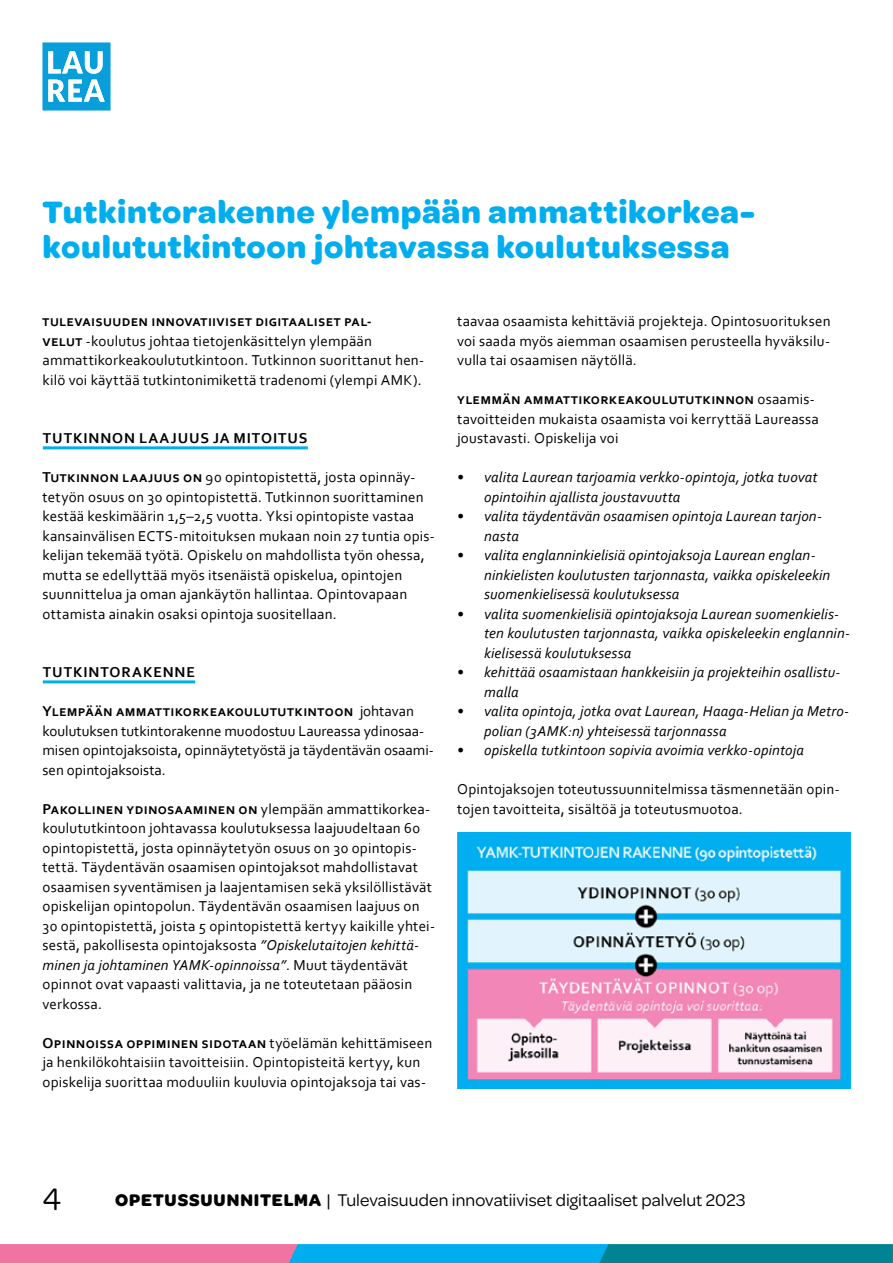
<style>
.page{position:relative;width:893px;height:1263px;background:#fff}
.page>*{position:absolute;margin:0;border:0;box-sizing:border-box;transform-origin:0 0}
.t1{font:700 33px/34.5px "Omnes";letter-spacing:.02em;color:#00aeef}
.t2{font:33px "Omnes";color:#000}
.t3{font:18px "Omnes";letter-spacing:.005em;color:#000}
.t4{font:15px/19.5px "Corbel";letter-spacing:.015em;color:#000}
.t5{font:italic 15px/19.5px "Corbel";letter-spacing:.01em;color:#000}
.t6{font:700 15px "Corbel";letter-spacing:.06em;color:#000}
.s1{font-weight:700}
.s2{font-style:italic}
</style>
<div class="page">
<svg style="left:0;top:1244px;width:893px;height:19px;background:#4f8db8"></svg>
<svg style="left:42px;top:42px;width:69px;height:69px"></svg>
<hr style="left:43px;top:446px;width:265px;height:3px;background:#00aeef">
<hr style="left:43px;top:680px;width:152px;height:3px;background:#00aeef">
<img style="left:457px;top:833px;width:393px;height:256px">
<h1 class="t1" style="left:43px;top:193px;width:712px">Tutkintorakenne ylempään ammattikorkea&shy;koulututkintoon johtavassa koulutuksessa</h1>
<p class="t4" style="left:43px;top:311px;width:383px"><span class="s1">tulevaisuuden innovatiiviset digitaaliset pal-<br>velut</span> -koulutus johtaa tietojenkäsittelyn ylempään ammattikorkeakoulututkintoon. Tutkinnon suorittanut hen&shy;kilö voi käyttää tutkintonimikettä tradenomi (ylempi AMK).</p>
<p class="t6" style="left:43px;top:429px;width:266px">TUTKINNON LAAJUUS JA MITOITUS</p>
<p class="t4" style="left:43px;top:467px;width:394px"><span class="s1">Tutkinnon laajuus on</span> 90 opintopistettä, josta opinnäy&shy;tetyön osuus on 30 opintopistettä. Tutkinnon suorittaminen kestää keskimäärin 1,5–2,5 vuotta. Yksi opintopiste vastaa kansainvälisen ECTS-mitoituksen mukaan noin 27 tuntia opis&shy;kelijan tekemää työtä. Opiskelu on mahdollista työn ohessa, mutta se edellyttää myös itsenäistä opiskelua, opintojen suunnittelua ja oman ajankäytön hallintaa. Opintovapaan ottamista ainakin osaksi opintoja suositellaan.</p>
<p class="t6" style="left:43px;top:663px;width:154px">TUTKINTORAKENNE</p>
<p class="t4" style="left:43px;top:701px;width:393px"><span class="s1">Ylempään ammattikorkeakoulututkintoon</span> johtavan koulutuksen tutkintorakenne muodostuu Laureassa ydinosaa&shy;misen opintojaksoista, opinnäytetyöstä ja täydentävän osaami&shy;sen opintojaksoista.</p>
<p class="t4" style="left:43px;top:799px;width:394px"><span class="s1">Pakollinen ydinosaaminen on</span> ylempään ammattikorkea&shy;koulututkintoon johtavassa koulutuksessa laajuudeltaan 60 opintopistettä, josta opinnäytetyön osuus on 30 opintopis&shy;tettä. Täydentävän osaamisen opintojaksot mahdollistavat osaamisen syventämisen ja laajentamisen sekä yksilöllistävät opiskelijan opintopolun. Täydentävän osaamisen laajuus on 30 opintopistettä, joista 5 opintopistettä kertyy kaikille yhtei&shy;sestä, pakollisesta opintojaksosta <span class="s2">”Opiskelutaitojen kehittä&shy;minen ja johtaminen YAMK-opinnoissa”</span>. Muut täydentävät opinnot ovat vapaasti valittavia, ja ne toteutetaan pääosin verkossa.</p>
<p class="t4" style="left:43px;top:1033px;width:391px"><span class="s1">Opinnoissa oppiminen sidotaan</span> työelämän kehittämiseen ja henkilökohtaisiin tavoitteisiin. Opintopisteitä kertyy, kun opiskelija suorittaa moduuliin kuuluvia opintojaksoja tai vas-</p>
<p class="t4" style="left:457px;top:311px;width:375px;text-align:justify">taavaa osaamista kehittäviä projekteja. Opintosuorituksen voi saada myös aiemman osaamisen perusteella hyväksilu&shy;vulla tai osaamisen näytöllä.</p>
<p class="t4" style="left:457px;top:389px;width:363px"><span class="s1">ylemmän ammattikorkeakoulututkinnon</span> osaamis&shy;tavoitteiden mukaista osaamista voi kerryttää Laureassa joustavasti. Opiskelija voi</p>
<p class="t5" style="left:484px;top:467px;width:335px;text-indent:-27px">• valita Laurean tarjoamia verkko-opintoja, jotka tuovat opintoihin ajallista joustavuutta</p>
<p class="t5" style="left:484px;top:506px;width:339px;text-indent:-27px">• valita täydentävän osaamisen opintoja Laurean tarjon&shy;nasta</p>
<p class="t5" style="left:484px;top:545px;width:348px;text-indent:-27px">• valita englanninkielisiä opintojaksoja Laurean englan&shy;ninkielisten koulutusten tarjonnasta, vaikka opiskeleekin suomenkielisessä koulutuksessa</p>
<p class="t5" style="left:484px;top:604px;width:367px;text-indent:-27px">• valita suomenkielisiä opintojaksoja Laurean suomenkielis&shy;ten koulutusten tarjonnasta, vaikka opiskeleekin englannin&shy;kielisessä koulutuksessa</p>
<p class="t5" style="left:484px;top:662px;width:358px;text-indent:-27px">• kehittää osaamistaan hankkeisiin ja projekteihin osallistu&shy;malla</p>
<p class="t5" style="left:484px;top:701px;width:366px;text-indent:-27px">• valita opintoja, jotka ovat Laurean, Haaga-Helian ja Metro&shy;polian (3AMK:n) yhteisessä tarjonnassa</p>
<p class="t5" style="left:457px;top:740px;width:348px">• opiskella tutkintoon sopivia avoimia verkko-opintoja</p>
<p class="t4" style="left:457px;top:779px;width:384px">Opintojaksojen toteutussuunnitelmissa täsmennetään opin&shy;tojen tavoitteita, sisältöä ja toteutusmuotoa.</p>
<h1 class="t2" style="left:43px;top:1177px;width:20px">4</h1>
<p class="t3" style="left:115px;top:1187px;width:632px"><span class="s1">OPETUSSUUNNITELMA</span> | Tulevaisuuden innovatiiviset digitaaliset palvelut 2023</p>
</div>
